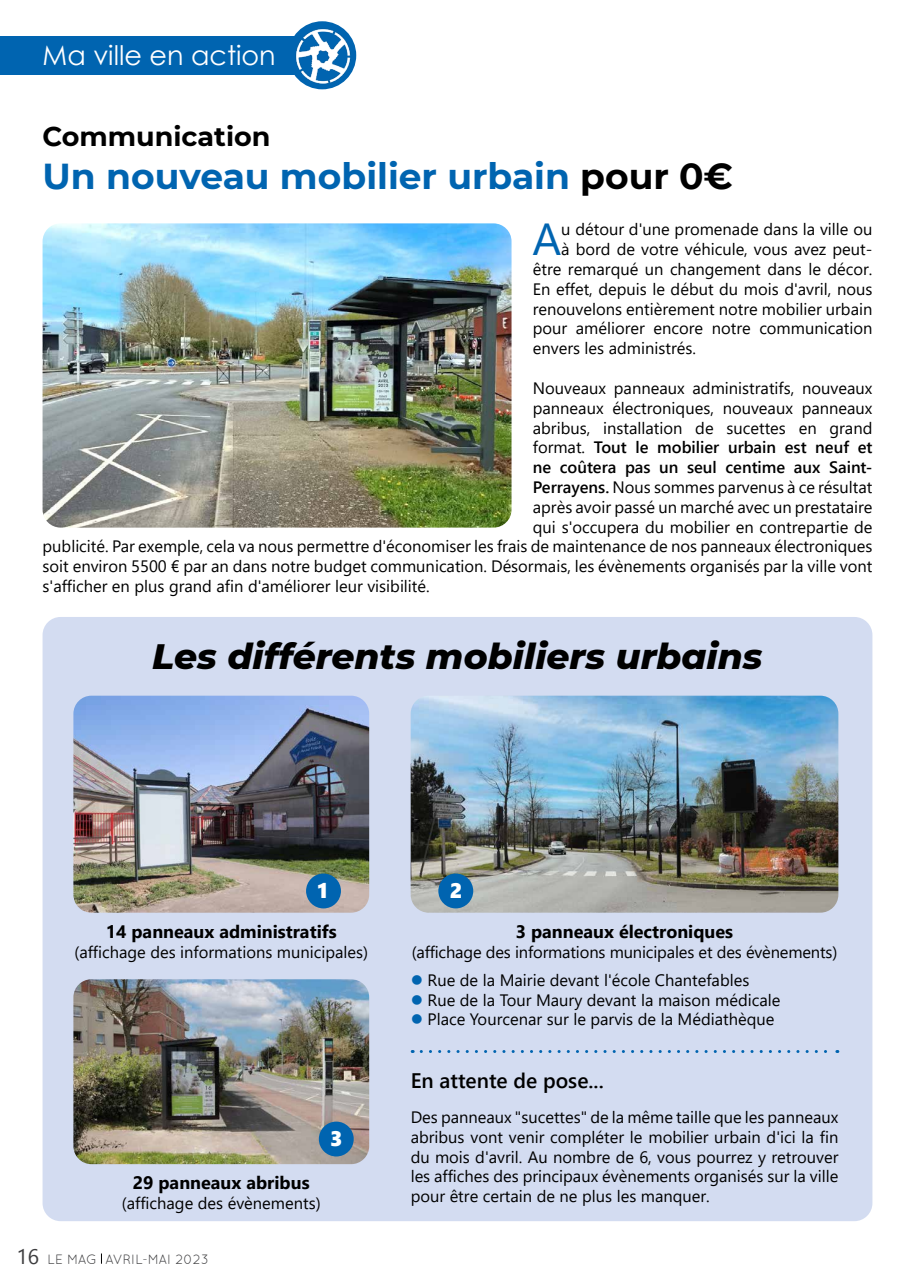
<style>
.page{position:relative;width:915px;height:1285px;background:#fff}
.page>*{position:absolute;margin:0;border:0;box-sizing:border-box;transform-origin:0 0}
.t1{font:44.85px "Segoe UI";color:#0064b0}
.t2{font:700 36px "Montserrat";color:#0064b0}
.t3{font:italic 800 36px "Montserrat";color:#000}
.t4{font:27px "Century Gothic";color:#fff}
.t5{font:700 27px "Montserrat";color:#000}
.t6{font:600 21px "Segoe UI";color:#000}
.t7{font:21px "Segoe UI Black";color:#fff}
.t8{font:700 18px "Segoe UI";color:#000}
.t9{font:16.5px/19.8px "Segoe UI";color:#000;text-align:justify}
.t10{font:600 16.5px "Segoe UI";color:#000}
.t11{font:13.5px "Quicksand";color:#3d3d3f}
.s1{color:#000}
.s2{font-weight:400}
.s3{font-weight:600}
.s4{font-family:"Gadugi";font-size:21px}
.s5{color:#0064b0}
</style>
<div class="page">
<div style="left:0;top:36px;width:299px;height:39px;background:#0064b0"></div>
<div style="left:288px;top:21px;width:68px;height:68px;background:#0064b0;border-radius:50%"></div>
<img style="left:294px;top:27px;width:57px;height:58px">
<img style="left:43px;top:223px;width:468px;height:304px">
<div style="left:43px;top:617px;width:829px;height:603px;background:#d3dcf1;border-radius:18px"></div>
<img style="left:73px;top:695px;width:296px;height:217px">
<div style="left:306px;top:873px;width:35px;height:35px;background:#0064b0;border-radius:50%"></div>
<img style="left:410px;top:695px;width:428px;height:217px">
<div style="left:438px;top:873px;width:35px;height:35px;background:#0064b0;border-radius:50%"></div>
<img style="left:73px;top:979px;width:296px;height:184px">
<div style="left:319px;top:1121px;width:34px;height:35px;background:#0064b0;border-radius:50%"></div>
<svg style="left:421px;top:1050px;width:416px;height:2px"></svg>
<h3 class="t4" style="left:43px;top:37px;width:235px">Ma ville en action</h3>
<h3 class="t5" style="left:43px;top:117px;width:229px">Communication</h3>
<h2 class="t2" style="left:43px;top:151px;width:692px">Un nouveau mobilier urbain <span class="s1">pour 0€</span></h2>
<h1 class="t1" style="left:532px;top:197px;width:30px">A</h1>
<p class="t9" style="left:561px;top:218px;width:312px">u détour d'une promenade dans la ville ou</p>
<p class="t9" style="left:561px;top:238px;width:312px">à bord de votre véhicule, vous avez peut-</p>
<p class="t9" style="left:532px;top:258px;width:341px">être remarqué un changement dans le décor.</p>
<p class="t9" style="left:532px;top:277px;width:341px">En effet, depuis le début du mois d'avril, nous</p>
<p class="t9" style="left:532px;top:297px;width:341px">renouvelons entièrement notre mobilier urbain</p>
<p class="t9" style="left:532px;top:317px;width:341px">pour améliorer encore notre communication</p>
<p class="t9" style="left:532px;top:337px;width:165px">envers les administrés.</p>
<p class="t9" style="left:532px;top:376px;width:341px">Nouveaux panneaux administratifs, nouveaux</p>
<p class="t9" style="left:532px;top:396px;width:341px">panneaux électroniques, nouveaux panneaux</p>
<p class="t9" style="left:532px;top:416px;width:341px">abribus, installation de sucettes en grand</p>
<p class="t10" style="left:532px;top:432px;width:341px"><span class="s2">format.</span> Tout le mobilier urbain est neuf et</p>
<p class="t10" style="left:532px;top:451px;width:341px">ne coûtera pas un seul centime aux Saint-</p>
<p class="t9" style="left:532px;top:475px;width:341px"><span class="s3">Perrayens.</span> Nous sommes parvenus à ce résultat</p>
<p class="t9" style="left:532px;top:495px;width:341px">après avoir passé un marché avec un prestataire</p>
<p class="t9" style="left:532px;top:515px;width:341px">qui s'occupera du mobilier en contrepartie de</p>
<p class="t9" style="left:43px;top:535px;width:831px">publicité. Par exemple, cela va nous permettre d'économiser les frais de maintenance de nos panneaux électroniques</p>
<p class="t9" style="left:43px;top:555px;width:831px">soit environ 5500 € par an dans notre budget communication. Désormais, les évènements organisés par la ville vont</p>
<p class="t9" style="left:43px;top:574px;width:388px">s'afficher en plus grand afin d'améliorer leur visibilité.</p>
<h2 class="t3" style="left:152px;top:629px;width:611px">Les différents mobiliers urbains</h2>
<p class="t7" style="left:317px;top:875px;width:12px">1</p>
<p class="t8" style="left:106px;top:914px;width:232px">14 panneaux administratifs</p>
<p class="t9" style="left:74px;top:940px;width:295px">(affichage des informations municipales)</p>
<p class="t8" style="left:133px;top:1165px;width:178px">29 panneaux abribus</p>
<p class="t9" style="left:122px;top:1191px;width:200px">(affichage des évènements)</p>
<p class="t7" style="left:330px;top:1122px;width:14px">3</p>
<p class="t11" style="left:17px;top:1250px;width:194px"><span class="s4">16</span> LE MAG AVRIL-MAI 2023</p>
<p class="t7" style="left:449px;top:875px;width:14px">2</p>
<p class="t8" style="left:515px;top:914px;width:219px">3 panneaux électroniques</p>
<p class="t9" style="left:411px;top:940px;width:427px">(affichage des informations municipales et des évènements)</p>
<p class="t9" style="left:410px;top:968px;width:340px"><span class="s5">●</span> Rue de la Mairie devant l'école Chantefables</p>
<p class="t9" style="left:410px;top:988px;width:371px"><span class="s5">●</span> Rue de la Tour Maury devant la maison médicale</p>
<p class="t9" style="left:410px;top:1008px;width:365px"><span class="s5">●</span> Place Yourcenar sur le parvis de la Médiathèque</p>
<p class="t6" style="left:410px;top:1060px;width:194px">En attente de pose...</p>
<p class="t9" style="left:410px;top:1105px;width:429px">Des panneaux "sucettes" de la même taille que les panneaux abribus vont venir compléter le mobilier urbain d'ici la fin du mois d'avril. Au nombre de 6, vous pourrez y retrouver les affiches des principaux évènements organisés sur la ville pour être certain de ne plus les manquer.</p>
</div>
